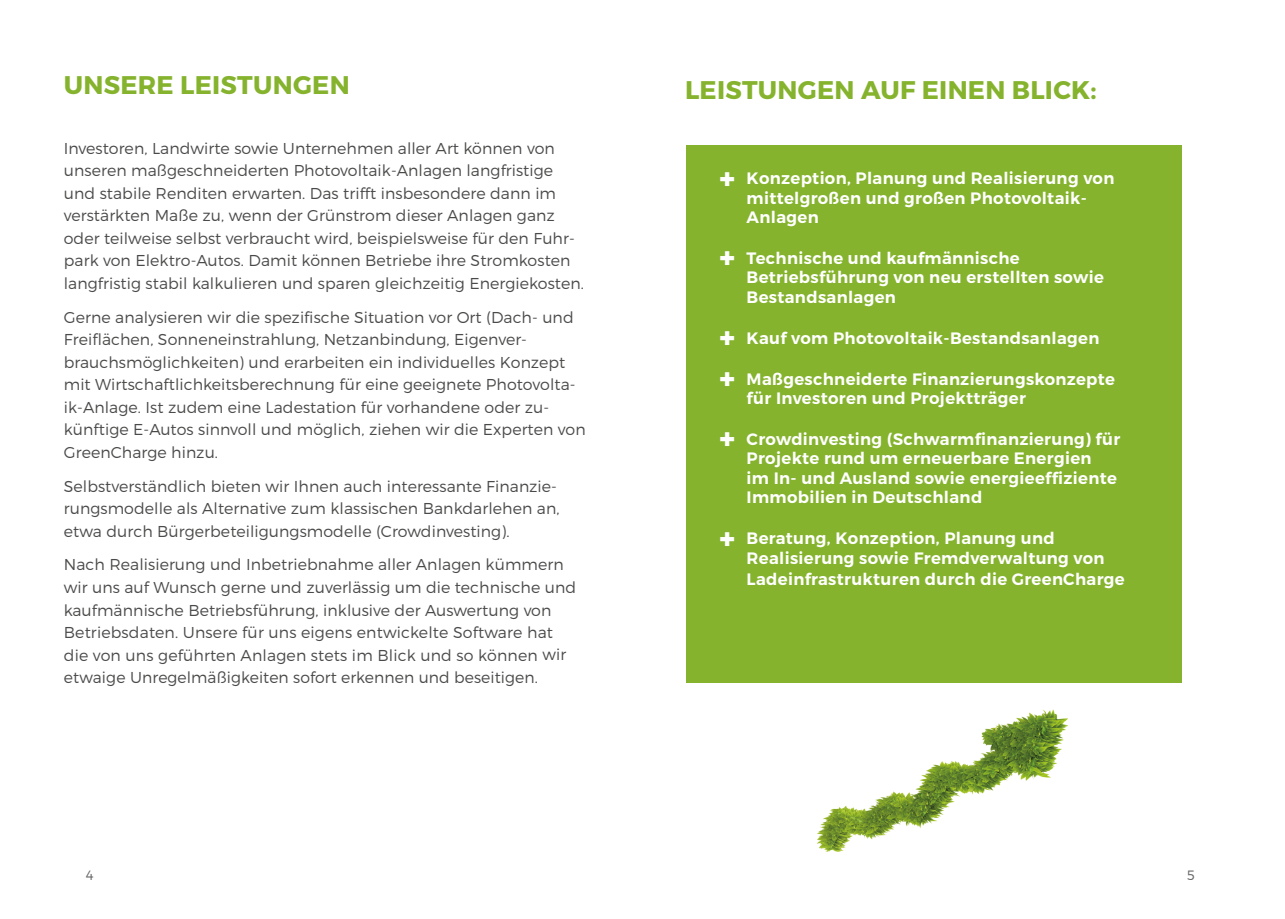
<style>
.page{position:relative;width:1285px;height:919px;background:#fff}
.page>*{position:absolute;margin:0;border:0;box-sizing:border-box;transform-origin:0 0}
.t1{font:25.5px "Trueno Bd";letter-spacing:.01em;color:#85b32d}
.t2{font:16.5px/19.5px "Trueno S Bd";letter-spacing:.02em;color:#fff}
.t3{font:15.75px/22.5px "Trueno Lt";letter-spacing:.005em;color:#4a4a49}
.t4{font:13.5px "Trueno Lt";color:#646363}
.s1{font-family:"Trueno Blk";font-size:30px}
</style>
<div class="page">
<div style="left:686px;top:146px;width:495px;height:537px;background:#85b32d"></div>
<img style="left:817px;top:709px;width:252px;height:142px">
<h1 class="t1" style="left:64px;top:69px;width:287px">UNSERE LEISTUNGEN</h1>
<p class="t3" style="left:64px;top:137px;width:521px">Investoren, Landwirte sowie Unternehmen aller Art können von unseren maßgeschneiderten Photovoltaik-Anlagen langfristige und stabile Renditen erwarten. Das trifft insbesondere dann im verstärkten Maße zu, wenn der Grünstrom dieser Anlagen ganz oder teilweise selbst verbraucht wird, beispielsweise für den Fuhr&shy;park von Elektro-Autos. Damit können Betriebe ihre Stromkosten langfristig stabil kalkulieren und sparen gleichzeitig Energiekosten.</p>
<p class="t3" style="left:64px;top:305px;width:523px">Gerne analysieren wir die spezifische Situation vor Ort (Dach- und Freiflächen, Sonneneinstrahlung, Netzanbindung, Eigenver&shy;brauchsmöglichkeiten) und erarbeiten ein individuelles Konzept mit Wirtschaftlichkeitsberechnung für eine geeignete Photovolta&shy;ik-Anlage. Ist zudem eine Ladestation für vorhandene oder zu&shy;künftige E-Autos sinnvoll und möglich, ziehen wir die Experten von GreenCharge hinzu.</p>
<p class="t3" style="left:64px;top:474px;width:497px">Selbstverständlich bieten wir Ihnen auch interessante Finanzie&shy;rungsmodelle als Alternative zum klassischen Bankdarlehen an, etwa durch Bürgerbeteiligungsmodelle (Crowdinvesting).</p>
<p class="t3" style="left:64px;top:553px;width:514px">Nach Realisierung und Inbetriebnahme aller Anlagen kümmern wir uns auf Wunsch gerne und zuverlässig um die technische und kaufmännische Betriebsführung, inklusive der Auswertung von Betriebsdaten. Unsere für uns eigens entwickelte Software hat die von uns geführten Anlagen stets im Blick und so können wir etwaige Unregelmäßigkeiten sofort erkennen und beseitigen.</p>
<h1 class="t1" style="left:685px;top:74px;width:413px">LEISTUNGEN AUF EINEN BLICK:</h1>
<p class="t2" style="left:746px;top:169px;width:369px;text-indent:-27px"><span class="s1">+</span> Konzeption, Planung und Realisierung von mittelgroßen und großen Photovoltaik-<br>Anlagen</p>
<p class="t2" style="left:746px;top:248px;width:359px;text-indent:-27px"><span class="s1">+</span> Technische und kaufmännische<br>Betriebsführung von neu erstellten sowie<br>Bestandsanlagen</p>
<p class="t2" style="left:719px;top:328px;width:381px"><span class="s1">+</span> Kauf vom Photovoltaik-Bestandsanlagen</p>
<p class="t2" style="left:746px;top:369px;width:370px;text-indent:-27px"><span class="s1">+</span> Maßgeschneiderte Finanzierungskonzepte für Investoren und Projektträger</p>
<p class="t2" style="left:746px;top:429px;width:375px;text-indent:-27px"><span class="s1">+</span> Crowdinvesting (Schwarmfinanzierung) für Projekte rund um erneuerbare Energien<br>im In- und Ausland sowie energieeffiziente Immobilien in Deutschland</p>
<p class="t2" style="left:746px;top:528px;width:359px;text-indent:-27px"><span class="s1">+</span> Beratung, Konzeption, Planung und<br>Realisierung sowie Fremdverwaltung von</p>
<p class="t2" style="left:746px;top:570px;width:379px">Ladeinfrastrukturen durch die GreenCharge</p>
<p class="t4" style="left:86px;top:866px;width:9px">4</p>
<p class="t4" style="left:1186px;top:866px;width:9px">5</p>
</div>
